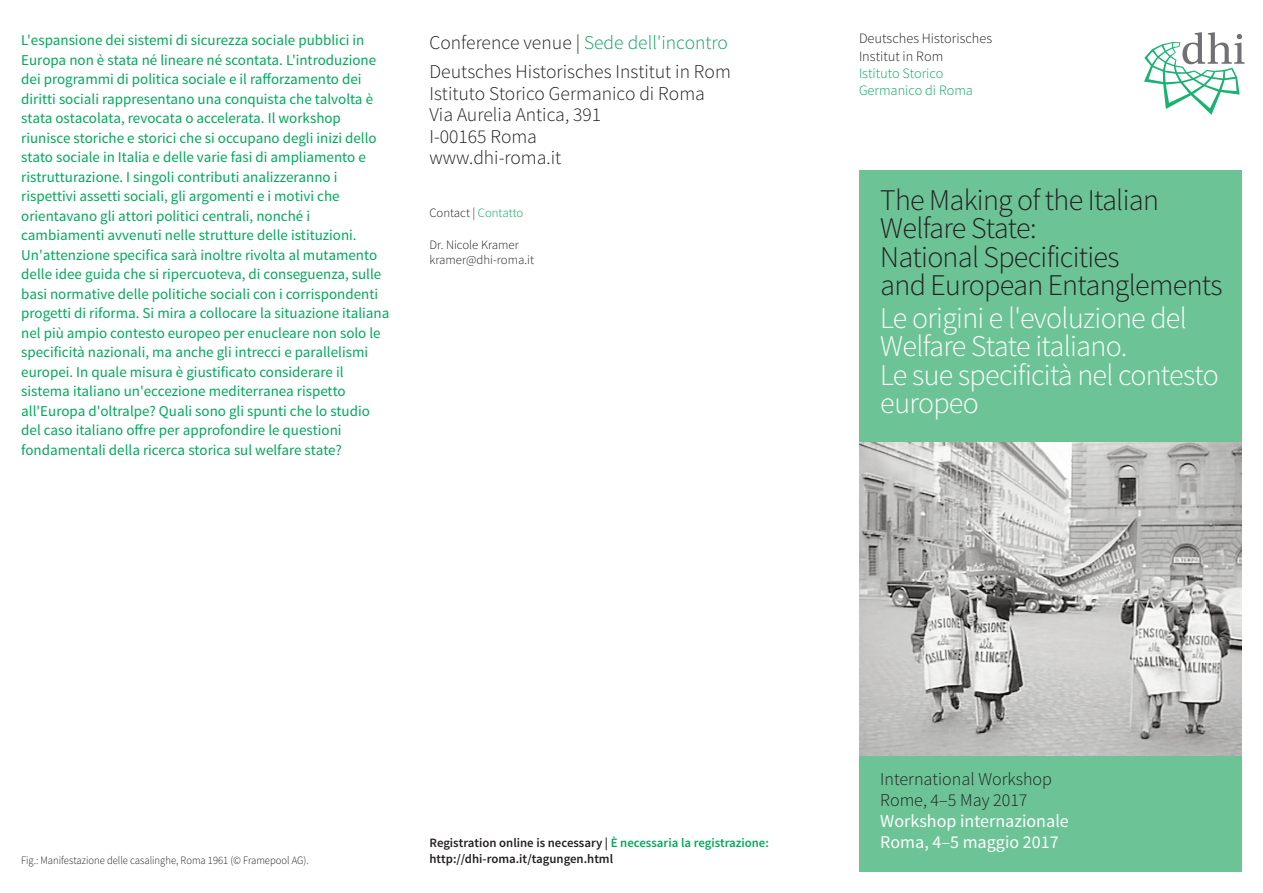
<style>
.page{position:relative;width:1263px;height:893px;background:#fff}
.page>*{position:absolute;margin:0;border:0;box-sizing:border-box;transform-origin:0 0}
.t1{font:300 30px/28.5px "Source Sans Pro";letter-spacing:-.025em;color:#fff}
.t2{font:300 30px/28.5px "Source Sans Pro";letter-spacing:-.025em;color:#231f20}
.t3{font:300 19.5px/21.5px "Source Sans Pro";color:#231f20}
.t4{font:18px/21px "Source Sans Pro";color:#fff}
.t5{font:300 18px/21px "Source Sans Pro";color:#231f20}
.t6{font:15px/19.5px "Source Sans Pro";color:#00a85c}
.t7{font:300 14.25px/17.2px "Source Sans Pro";color:#231f20}
.t8{font:300 14.25px/17.2px "Source Sans Pro";color:#00a85c}
.t9{font:600 12.75px/15.8px "Source Sans Pro";color:#231f20}
.t10{font:300 12.75px/15.8px "Source Sans Pro";color:#231f20}
.t11{font:300 11.25px "Source Sans Pro";color:#231f20;scale:.94 1}
.s1{color:#00a85c}
</style>
<div class="page">
<div style="left:859px;top:170px;width:383px;height:702px;background:#6cc496"></div>
<img style="left:859px;top:442px;width:383px;height:313px">
<svg style="left:1144px;top:32px;width:100px;height:83px"></svg>
<p class="t6" style="left:21px;top:32px;width:370px">L'espansione dei sistemi di sicurezza sociale pubblici in Europa non è stata né lineare né scontata. L'introduzione dei programmi di politica sociale e il rafforzamento dei diritti sociali rappresentano una conquista che talvolta è stata ostacolata, revocata o accelerata. Il workshop riunisce storiche e storici che si occupano degli inizi dello stato sociale in Italia e delle varie fasi di ampliamento e ristrutturazione. I singoli contributi analizzeranno i rispettivi assetti sociali, gli argomenti e i motivi che orientavano gli attori politici centrali, nonché i cambiamenti avvenuti nelle strutture delle istituzioni.<br>Un'attenzione specifica sarà inoltre rivolta al mutamento delle idee guida che si ripercuoteva, di conseguenza, sulle basi normative delle politiche sociali con i corrispondenti progetti di riforma. Si mira a collocare la situazione italiana nel più ampio contesto europeo per enucleare non solo le specificità nazionali, ma anche gli intrecci e parallelismi europei. In quale misura è giustificato considerare il sistema italiano un'eccezione mediterranea rispetto all'Europa d'oltralpe? Quali sono gli spunti che lo studio del caso italiano offre per approfondire le questioni fondamentali della ricerca storica sul welfare state?</p>
<h2 class="t3" style="left:429px;top:29px;width:303px;line-height:29.7px">Conference venue | <span class="s1">Sede dell'incontro<br></span>Deutsches Historisches Institut in Rom</h2>
<h2 class="t3" style="left:429px;top:84px;width:277px">Istituto Storico Germanico di Roma<br>Via Aurelia Antica, 391<br>I-00165 Roma<br>www.dhi-roma.it</h2>
<p class="t10" style="left:429px;top:206px;width:95px">Contact | <span class="s1">Contatto</span></p>
<p class="t10" style="left:429px;top:238px;width:106px">Dr. Nicole Kramer kramer@dhi-roma.it</p>
<p class="t7" style="left:859px;top:31px;width:135px">Deutsches Historisches<br>Institut in Rom</p>
<p class="t8" style="left:859px;top:66px;width:116px">Istituto Storico<br>Germanico di Roma</p>
<h1 class="t2" style="left:880px;top:188px;width:344px">The Making of the Italian<br>Welfare State:<br>National Specificities<br>and European Entanglements</h1>
<h1 class="t1" style="left:880px;top:306px;width:340px">Le origini e l'evoluzione del<br>Welfare State italiano.<br>Le sue specificità nel contesto europeo</h1>
<p class="t11" style="left:21px;top:856px;width:307px">Fig.: Manifestazione delle casalinghe, Roma 1961 (© Framepool AG).</p>
<p class="t9" style="left:429px;top:836px;width:341px">Registration online is necessary | <span class="s1">È necessaria la registrazione: </span>http://dhi-roma.it/tagungen.html</p>
<p class="t5" style="left:880px;top:770px;width:173px">International Workshop<br>Rome, 4–5 May 2017</p>
<p class="t4" style="left:880px;top:812px;width:190px">Workshop internazionale<br>Roma, 4–5 maggio 2017</p>
</div>
